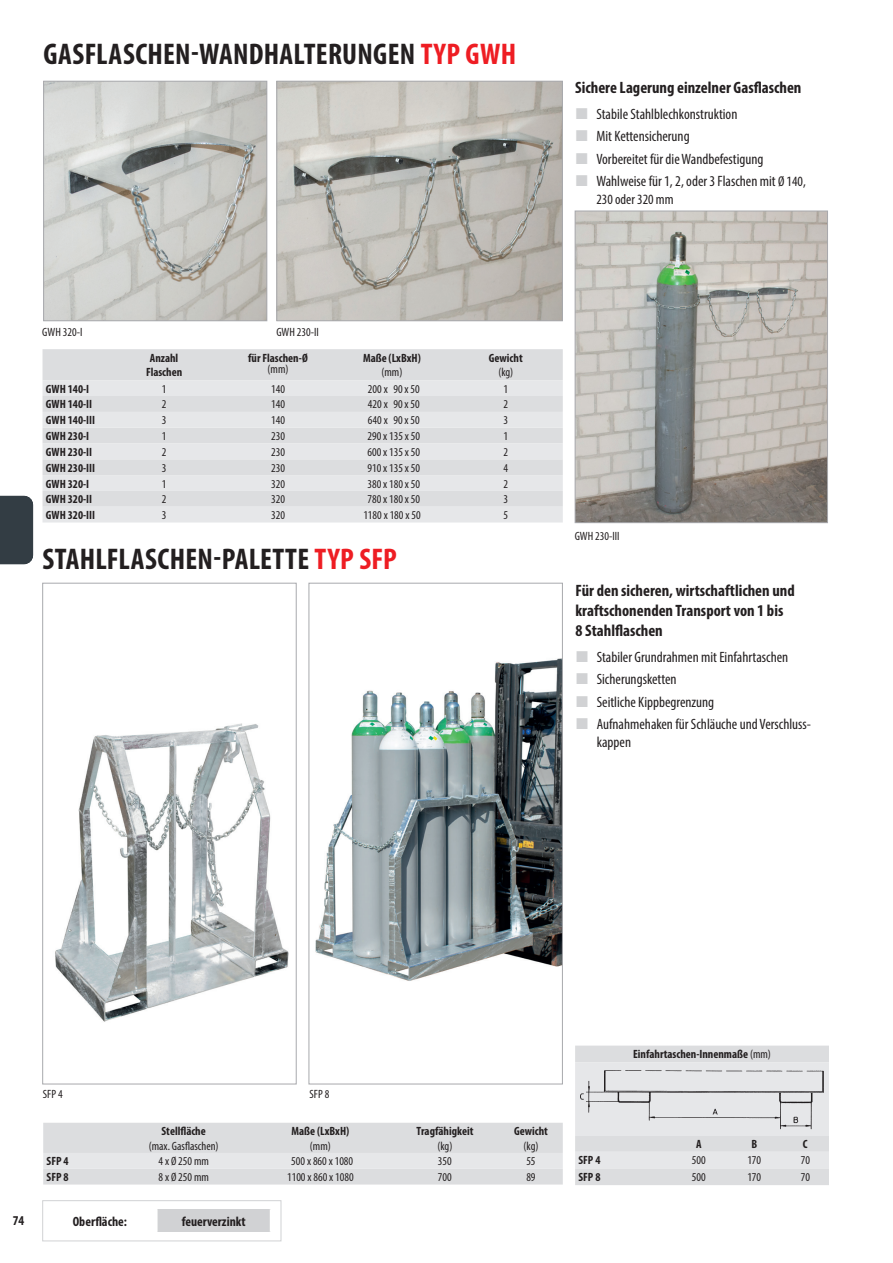
<style>
.page{position:relative;width:893px;height:1263px;background:#fff}
.page>*{position:absolute;margin:0;border:0;box-sizing:border-box;transform-origin:0 0}
.t1{font:700 condensed 30px "Myriad Pro";letter-spacing:.01em;color:#231f20}
.t2{font:700 condensed 16.5px/19.8px "Myriad Pro";color:#231f20}
.t3{font:condensed 15px/22.2px "Myriad Pro";color:#231f20}
.t4{font:condensed 14.25px "Myriad Pro";color:#231f20}
.t5{font:700 condensed 13.5px "Myriad Pro";color:#231f20}
.t6{font:condensed 12px "Myriad Pro";color:#231f20}
.t7{font:700 condensed 12px/14.4px "Myriad Pro";color:#231f20;text-align:center}
.s1{color:#ee1d23}
.s2{font-size:14.25px}
.s3{font-weight:400}
</style>
<div class="page">
<div style="left:0;top:496px;width:33px;height:68px;background:#333d44"></div>
<img style="left:55px;top:723px;width:234px;height:299px">
<div style="left:42px;top:583px;width:255px;height:501px;border:1px solid #a8a9ad"></div>
<img style="left:315px;top:658px;width:246px;height:323px">
<div style="left:309px;top:583px;width:254px;height:501px;border:1px solid #a8a9ad"></div>
<svg style="left:43px;top:1123px;width:520px;height:61px;background:#dedfe1"></svg>
<div style="left:157px;top:1209px;width:114px;height:23px;background:#d1d2d4"></div>
<hr style="left:156px;top:1209px;width:2px;height:23px;background:#fff">
<svg style="left:270px;top:1209px;width:1px;height:23px"></svg>
<div style="left:42px;top:1200px;width:239px;height:41px;border:1px solid #d1d2d4"></div>
<svg style="left:575px;top:1045px;width:254px;height:140px;background:#e0e1e3"></svg>
<img style="left:580px;top:1069px;width:244px;height:60px">
<div style="left:43px;top:349px;width:520px;height:31px;background:#dcdddf"></div>
<svg style="left:43px;top:380px;width:520px;height:142px;background:#e1e2e4"></svg>
<img style="left:577px;top:213px;width:249px;height:308px">
<div style="left:575px;top:211px;width:253px;height:312px;border:1px solid #a8a9ad"></div>
<img style="left:45px;top:83px;width:220px;height:236px">
<div style="left:43px;top:81px;width:224px;height:240px;border:1px solid #a8a9ad"></div>
<img style="left:278px;top:83px;width:283px;height:236px">
<div style="left:276px;top:81px;width:287px;height:240px;border:1px solid #a8a9ad"></div>
<h1 class="t1" style="left:44px;top:36px;width:474px">GASFLASCHEN-WANDHALTERUNGEN <span class="s1">TYP GWH</span></h1>
<p class="t6" style="left:42px;top:325px;width:42px">GWH 320-I</p>
<p class="t6" style="left:276px;top:325px;width:44px">GWH 230-II</p>
<p class="t7" style="left:146px;top:350px;width:38px">Anzahl<br>Flaschen</p>
<p class="t7" style="left:248px;top:350px;width:61px">für Flaschen-Ø</p>
<p class="t6" style="left:268px;top:362px;width:22px">(mm)</p>
<p class="t7" style="left:363px;top:350px;width:59px">Maße (LxBxH)</p>
<p class="t6" style="left:381px;top:365px;width:22px">(mm)</p>
<p class="t7" style="left:489px;top:350px;width:35px">Gewicht</p>
<p class="t6" style="left:498px;top:365px;width:16px">(kg)</p>
<p class="t7" style="left:46px;top:381px;width:45px">GWH 140-I</p>
<p class="t6" style="left:162px;top:381px;width:6px">1</p>
<p class="t6" style="left:271px;top:381px;width:15px">140</p>
<p class="t6" style="left:368px;top:381px;width:53px">200 x 90 x 50</p>
<p class="t6" style="left:504px;top:381px;width:6px">1</p>
<p class="t7" style="left:46px;top:397px;width:48px">GWH 140-II</p>
<p class="t6" style="left:162px;top:397px;width:6px">2</p>
<p class="t6" style="left:271px;top:397px;width:15px">140</p>
<p class="t6" style="left:368px;top:397px;width:53px">420 x 90 x 50</p>
<p class="t6" style="left:504px;top:397px;width:6px">2</p>
<p class="t7" style="left:46px;top:413px;width:51px">GWH 140-III</p>
<p class="t6" style="left:162px;top:413px;width:6px">3</p>
<p class="t6" style="left:271px;top:413px;width:15px">140</p>
<p class="t6" style="left:368px;top:413px;width:53px">640 x 90 x 50</p>
<p class="t6" style="left:504px;top:413px;width:6px">3</p>
<p class="t7" style="left:46px;top:429px;width:45px">GWH 230-I</p>
<p class="t6" style="left:162px;top:429px;width:6px">1</p>
<p class="t6" style="left:271px;top:429px;width:15px">230</p>
<p class="t6" style="left:367px;top:429px;width:54px">290 x 135 x 50</p>
<p class="t6" style="left:504px;top:429px;width:6px">1</p>
<p class="t7" style="left:46px;top:444px;width:48px">GWH 230-II</p>
<p class="t6" style="left:162px;top:445px;width:6px">2</p>
<p class="t6" style="left:271px;top:445px;width:15px">230</p>
<p class="t6" style="left:367px;top:445px;width:54px">600 x 135 x 50</p>
<p class="t6" style="left:504px;top:445px;width:6px">2</p>
<p class="t7" style="left:46px;top:460px;width:51px">GWH 230-III</p>
<p class="t6" style="left:162px;top:460px;width:6px">3</p>
<p class="t6" style="left:271px;top:460px;width:15px">230</p>
<p class="t6" style="left:367px;top:460px;width:54px">910 x 135 x 50</p>
<p class="t6" style="left:504px;top:460px;width:6px">4</p>
<p class="t7" style="left:46px;top:476px;width:45px">GWH 320-I</p>
<p class="t6" style="left:162px;top:476px;width:6px">1</p>
<p class="t6" style="left:271px;top:476px;width:15px">320</p>
<p class="t6" style="left:367px;top:476px;width:54px">380 x 180 x 50</p>
<p class="t6" style="left:504px;top:476px;width:6px">2</p>
<p class="t7" style="left:46px;top:492px;width:48px">GWH 320-II</p>
<p class="t6" style="left:162px;top:492px;width:6px">2</p>
<p class="t6" style="left:271px;top:492px;width:15px">320</p>
<p class="t6" style="left:367px;top:492px;width:54px">780 x 180 x 50</p>
<p class="t6" style="left:504px;top:492px;width:6px">3</p>
<p class="t7" style="left:46px;top:508px;width:51px">GWH 320-III</p>
<p class="t6" style="left:162px;top:508px;width:6px">3</p>
<p class="t6" style="left:271px;top:508px;width:15px">320</p>
<p class="t6" style="left:363px;top:508px;width:59px">1180 x 180 x 50</p>
<p class="t6" style="left:504px;top:508px;width:6px">5</p>
<h1 class="t1" style="left:43px;top:540px;width:356px">STAHLFLASCHEN-PALETTE <span class="s1">TYP SFP</span></h1>
<h2 class="t2" style="left:575px;top:77px;width:228px">Sichere Lagerung einzelner Gasflaschen</h2>
<p class="t3" style="left:596px;top:103px;width:211px">Stabile Stahlblechkonstruktion<br>Mit Kettensicherung<br>Vorbereitet für die Wandbefestigung Wahlweise für 1, 2, oder 3 Flaschen mit <span class="s2">Ø 140,</span></p>
<p class="t4" style="left:596px;top:190px;width:79px">230 oder 320 mm</p>
<p class="t6" style="left:575px;top:529px;width:46px">GWH 230-III</p>
<h2 class="t2" style="left:575px;top:580px;width:221px">Für den sicheren, wirtschaftlichen und kraftschonenden Transport von 1 bis<br>8 Stahlflaschen</h2>
<p class="t3" style="left:597px;top:646px;width:216px">Stabiler Grundrahmen mit Einfahrtaschen Sicherungsketten<br>Seitliche Kippbegrenzung<br>Aufnahmehaken für Schläuche und Verschluss-</p>
<p class="t3" style="left:597px;top:731px;width:36px">kappen</p>
<p class="t5" style="left:13px;top:1212px;width:13px">74</p>
<p class="t6" style="left:43px;top:1087px;width:21px">SFP 4</p>
<p class="t6" style="left:310px;top:1087px;width:21px">SFP 8</p>
<p class="t7" style="left:162px;top:1124px;width:46px">Stellfläche</p>
<p class="t6" style="left:149px;top:1138px;width:71px">(max. Gasflaschen)</p>
<p class="t7" style="left:291px;top:1124px;width:59px">Maße (LxBxH)</p>
<p class="t6" style="left:310px;top:1138px;width:22px">(mm)</p>
<p class="t7" style="left:416px;top:1124px;width:59px">Tragfähigkeit</p>
<p class="t6" style="left:437px;top:1138px;width:17px">(kg)</p>
<p class="t7" style="left:514px;top:1124px;width:35px">Gewicht</p>
<p class="t6" style="left:523px;top:1138px;width:17px">(kg)</p>
<p class="t7" style="left:47px;top:1154px;width:23px">SFP 4</p>
<p class="t6" style="left:159px;top:1154px;width:52px">4 x Ø 250 mm</p>
<p class="t6" style="left:291px;top:1154px;width:63px">500 x 860 x 1080</p>
<p class="t6" style="left:438px;top:1154px;width:15px">350</p>
<p class="t6" style="left:526px;top:1154px;width:11px">55</p>
<p class="t7" style="left:47px;top:1170px;width:23px">SFP 8</p>
<p class="t6" style="left:159px;top:1170px;width:52px">8 x Ø 250 mm</p>
<p class="t6" style="left:287px;top:1170px;width:68px">1100 x 860 x 1080</p>
<p class="t6" style="left:438px;top:1170px;width:15px">700</p>
<p class="t6" style="left:526px;top:1170px;width:11px">89</p>
<p class="t5" style="left:73px;top:1213px;width:56px">Oberfläche:</p>
<p class="t5" style="left:182px;top:1213px;width:65px">feuerverzinkt</p>
<p class="t7" style="left:633px;top:1046px;width:139px">Einfahrtaschen-Innenmaße <span class="s3">(mm)</span></p>
<p class="t7" style="left:696px;top:1137px;width:7px">A</p>
<p class="t7" style="left:751px;top:1137px;width:7px">B</p>
<p class="t7" style="left:803px;top:1137px;width:6px">C</p>
<p class="t7" style="left:578px;top:1153px;width:23px">SFP 4</p>
<p class="t6" style="left:692px;top:1153px;width:15px">500</p>
<p class="t6" style="left:747px;top:1153px;width:15px">170</p>
<p class="t6" style="left:801px;top:1153px;width:11px">70</p>
<p class="t7" style="left:578px;top:1169px;width:23px">SFP 8</p>
<p class="t6" style="left:692px;top:1169px;width:15px">500</p>
<p class="t6" style="left:747px;top:1169px;width:15px">170</p>
<p class="t6" style="left:801px;top:1169px;width:11px">70</p>
</div>
